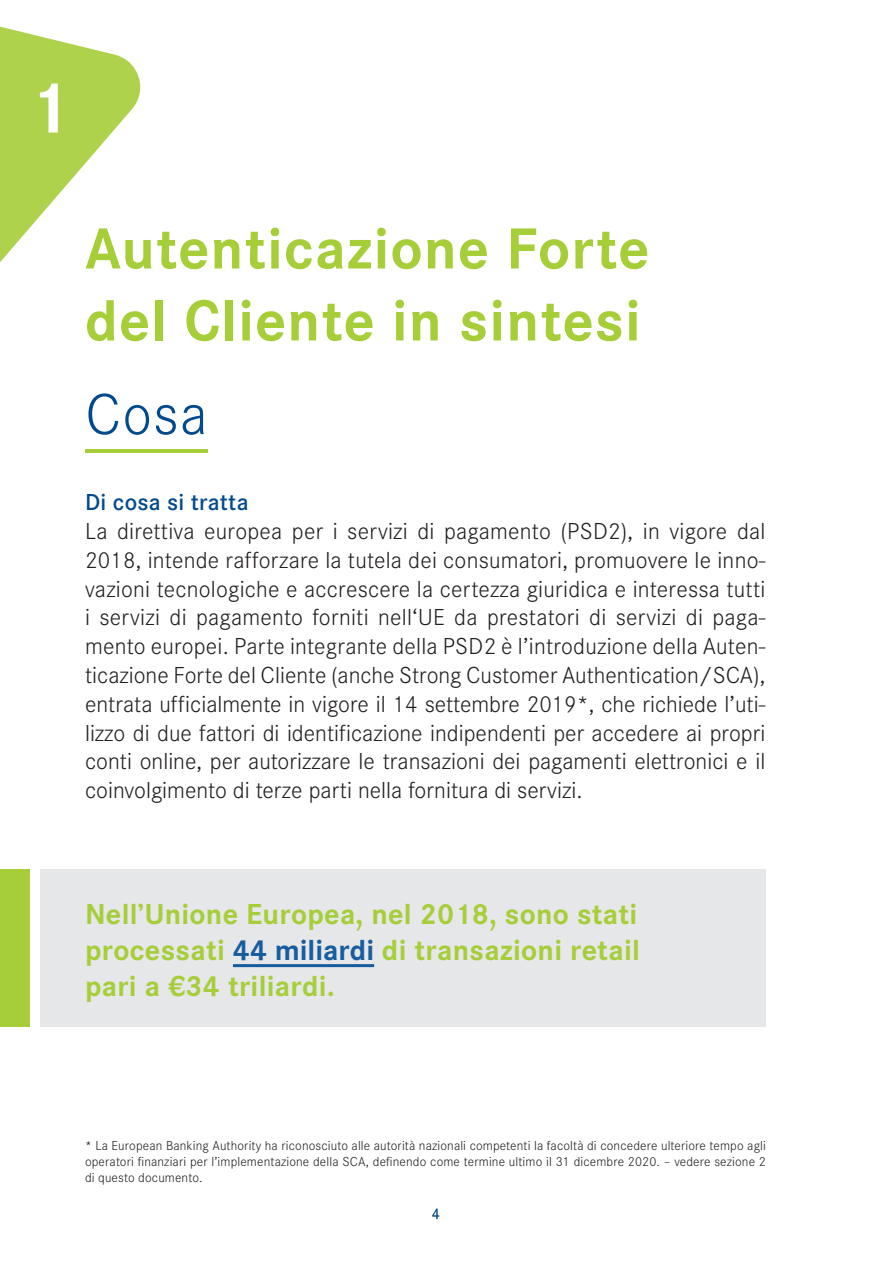
<style>
.page{position:relative;width:893px;height:1263px;background:#fff}
.page>*{position:absolute;margin:0;border:0;box-sizing:border-box;transform-origin:0 0}
.t1{font:700 75px "Corporate S";color:#fff}
.t2{font:700 60px/72px "Corporate S";letter-spacing:.02em;color:#a6ce39}
.t3{font:300 60px "Corporate S";color:#004a8d}
.t4{font:700 30px/36px "Corporate S";letter-spacing:.01em;color:#a6ce39;text-align:justify}
.t5{font:300 24px/28.8px "Corporate S";color:#231f20;text-align:justify}
.t6{font:600 24px "Corporate S";letter-spacing:.01em;color:#004a8d}
.t7{font:300 15.75px "Corporate S";color:#004684}
.t8{font:300 13.5px/16.2px "Corporate S";letter-spacing:.01em;color:#231f20;text-align:justify}
.s1{color:#175d9e}
</style>
<div class="page">
<svg style="left:0;top:26px;width:141px;height:236px"></svg>
<div style="left:0;top:870px;width:30px;height:157px;background:#a6ce39"></div>
<hr style="left:85px;top:449px;width:122px;height:3px;background:#a6ce39">
<div style="left:40px;top:870px;width:725px;height:157px;background:#e6e7e9"></div>
<hr style="left:233px;top:964px;width:141px;height:3px;background:#175d9e">
<h1 class="t1" style="left:28px;top:65px;width:44px">1</h1>
<h2 class="t2" style="left:85px;top:214px;width:566px">Autenticazione Forte del Cliente in sintesi</h2>
<h2 class="t3" style="left:85px;top:380px;width:124px">Cosa</h2>
<p class="t6" style="left:85px;top:488px;width:165px">Di cosa si tratta</p>
<p class="t5" style="left:85px;top:517px;width:682px">La direttiva europea per i servizi di pagamento (PSD2), in vigore dal 2018, intende rafforzare la tutela dei consumatori, promuovere le inno&shy;vazioni tecnologiche e accrescere la certezza giuridica e interessa tutti i servizi di pagamento forniti nell‘UE da prestatori di servizi di paga&shy;mento europei. Parte integrante della PSD2 è l’introduzione della Auten&shy;ticazione Forte del Cliente (anche Strong Customer Authentication/SCA), entrata ufficialmente in vigore il 14 settembre 2019*, che richiede l’uti&shy;lizzo di due fattori di identificazione indipendenti per accedere ai propri conti online, per autorizzare le transazioni dei pagamenti elettronici e il coinvolgimento di terze parti nella fornitura di servizi.</p>
<p class="t4" style="left:85px;top:896px;width:556px">Nell’Unione Europea, nel 2018, sono stati processati <span class="s1">44 miliardi</span> di transazioni retail pari a €34 triliardi.</p>
<p class="t8" style="left:85px;top:1137px;width:682px">* La European Banking Authority ha riconosciuto alle autorità nazionali competenti la facoltà di concedere ulteriore tempo agli operatori finanziari per l’implementazione della SCA, definendo come termine ultimo il 31 dicembre 2020. – vedere sezione 2 di questo documento.</p>
<p class="t7" style="left:432px;top:1205px;width:10px">4</p>
</div>
